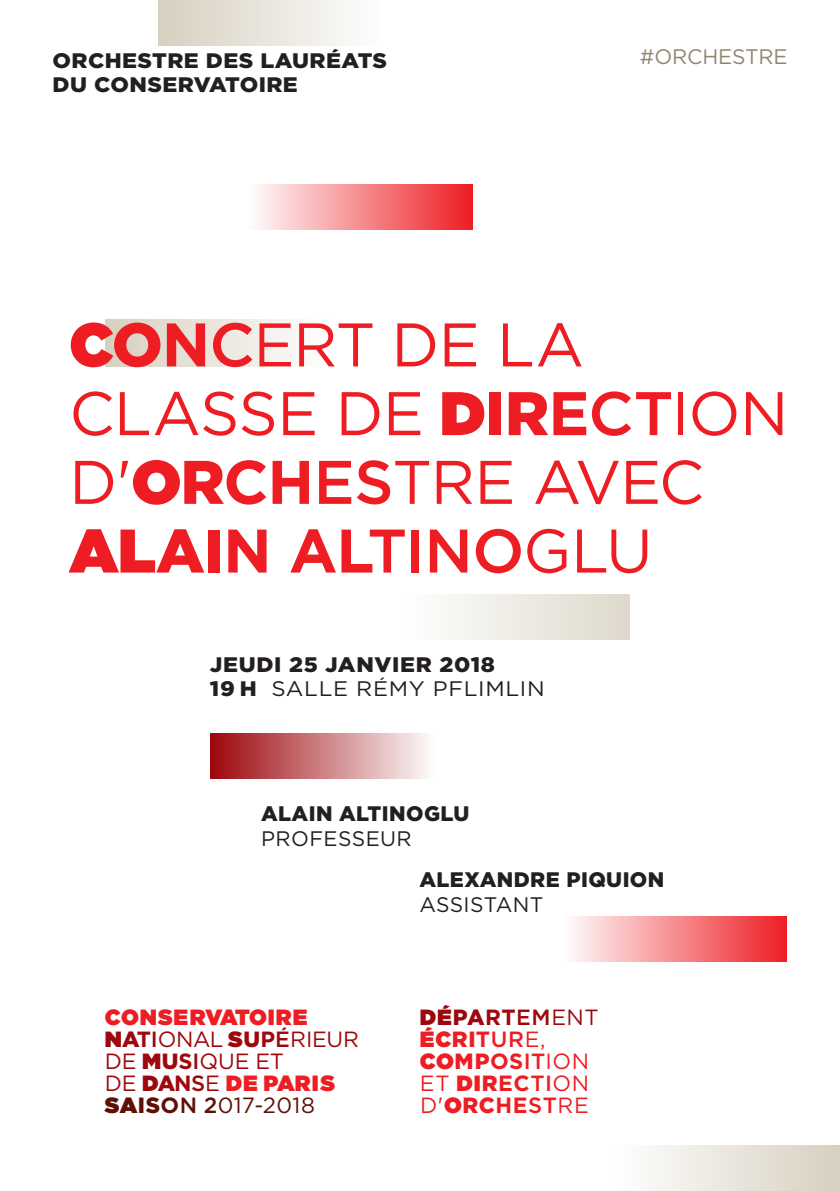
<style>
.page{position:relative;width:840px;height:1191px;background:#fff}
.page>*{position:absolute;margin:0;border:0;box-sizing:border-box;transform-origin:0 0}
.t1{font:61.4px/68.6px "Gotham";letter-spacing:-.015em;color:#ee1d23}
.t2{font:900 22px/22px "Gotham";letter-spacing:.035em;color:#ee1d23}
.t3{font:22px/22px "Gotham";letter-spacing:.03em;color:#ee1d23}
.t4{font:900 21px/24px "Gotham";letter-spacing:.02em;color:#231f20;scale:1.06 1}
.t5{font:900 21px "Gotham";letter-spacing:.02em;color:#231f20}
.t6{font:21px "Gotham";letter-spacing:.02em;color:#231f20}
.t7{font:21px "Gotham";letter-spacing:-.01em;color:#938671}
.s1{font-weight:900}
.s2{font-weight:700}
.s3{font-weight:500}
.s4{font-weight:400}
.s5{color:#9d070d}
.s6{font-weight:700;color:#9d070d}
.s7{font-weight:500;color:#9d070d}
.s8{font-weight:400;color:#9d070d}
.s9{color:#5e1007}
.s10{font-weight:700;color:#5e1007}
.s11{font-weight:500;color:#5e1007}
.s12{font-weight:400;color:#5e1007}
.s13{font-weight:900;color:#9d070d}
</style>
<div class="page">
<div style="left:158px;top:0;width:223px;height:46px;background:linear-gradient(to right,#d7cfbf,#fefefe)"></div>
<div style="left:105px;top:319px;width:223px;height:47px;background:linear-gradient(to right,#d7cfbf,#fefefe)"></div>
<div style="left:248px;top:184px;width:224px;height:46px;background:linear-gradient(to right,#fefdfd,#ee1f25)"></div>
<div style="left:210px;top:733px;width:224px;height:45px;background:linear-gradient(to right,#9c060c,#fdfafa)"></div>
<div style="left:615px;top:1145px;width:224px;height:46px;background:linear-gradient(to right,#fefefe,#d8d0c0)"></div>
<div style="left:563px;top:916px;width:224px;height:46px;background:linear-gradient(to right,#fefdfe,#ee1f25)"></div>
<div style="left:406px;top:593px;width:223px;height:46px;background:linear-gradient(to right,#fefefe,#ded9cb)"></div>
<p class="t4" style="left:52px;top:48px;width:317px">ORCHESTRE DES LAURÉATS<br>DU CONSERVATOIRE</p>
<p class="t7" style="left:639px;top:43px;width:149px">#ORCHESTRE</p>
<h1 class="t1" style="left:69px;top:309px;width:720px"><span class="s1">C</span><span class="s1">O</span><span class="s2">N</span><span class="s3">C</span>ERT DE LA<br>CLASSE DE <span class="s1">D</span><span class="s1">IR</span><span class="s2">E</span><span class="s3">CT</span>ION<br>D'<span class="s1">O</span><span class="s1">R</span><span class="s2">CH</span><span class="s3">ES</span>TRE AVEC<br><span class="s1">AL</span><span class="s1">AI</span><span class="s2">N AL</span><span class="s3">TINO</span>GLU</h1>
<p class="t4" style="left:210px;top:653px;width:317px">JEUDI 25 JANVIER 2018<br>19 H <span class="s4">SALLE RÉMY PFLIMLIN</span></p>
<p class="t5" style="left:261px;top:799px;width:210px">ALAIN ALTINOGLU</p>
<p class="t6" style="left:261px;top:825px;width:152px">PROFESSEUR</p>
<p class="t5" style="left:419px;top:865px;width:246px">ALEXANDRE PIQUION</p>
<p class="t6" style="left:419px;top:891px;width:126px">ASSISTANT</p>
<p class="t2" style="left:105px;top:1006px;width:255px">CONSERVATOIRE<br><span class="s5">N</span><span class="s5">A</span><span class="s6">T</span><span class="s7">I</span><span class="s8">ONAL</span> <span class="s5">S</span><span class="s5">U</span><span class="s6">P</span><span class="s7">É</span><span class="s8">RIEUR<br>DE</span> <span class="s5">M</span><span class="s5">U</span><span class="s6">S</span><span class="s7">I</span><span class="s8">QUE ET<br>DE</span> <span class="s5">D</span><span class="s5">A</span><span class="s6">N</span><span class="s7">S</span><span class="s8">E</span> DE PARIS<br><span class="s9">SA</span><span class="s9">IS</span><span class="s10">O</span><span class="s11">N 2</span><span class="s12">017-2018</span></p>
<p class="t3" style="left:420px;top:1006px;width:180px"><span class="s13">DÉ</span><span class="s13">PA</span><span class="s6">RT</span><span class="s7">EM</span><span class="s5">ENT<br></span><span class="s1">ÉC</span><span class="s1">RI</span><span class="s2">T</span><span class="s3">UR</span>E,<br><span class="s1">CO</span><span class="s1">MP</span><span class="s2">OS</span><span class="s3">IT</span>ION<br>ET <span class="s1">DI</span><span class="s1">R</span><span class="s2">EC</span><span class="s3">TI</span>ON<br>D'<span class="s1">O</span><span class="s1">RC</span><span class="s2">HE</span><span class="s3">ST</span>RE</p>
</div>
